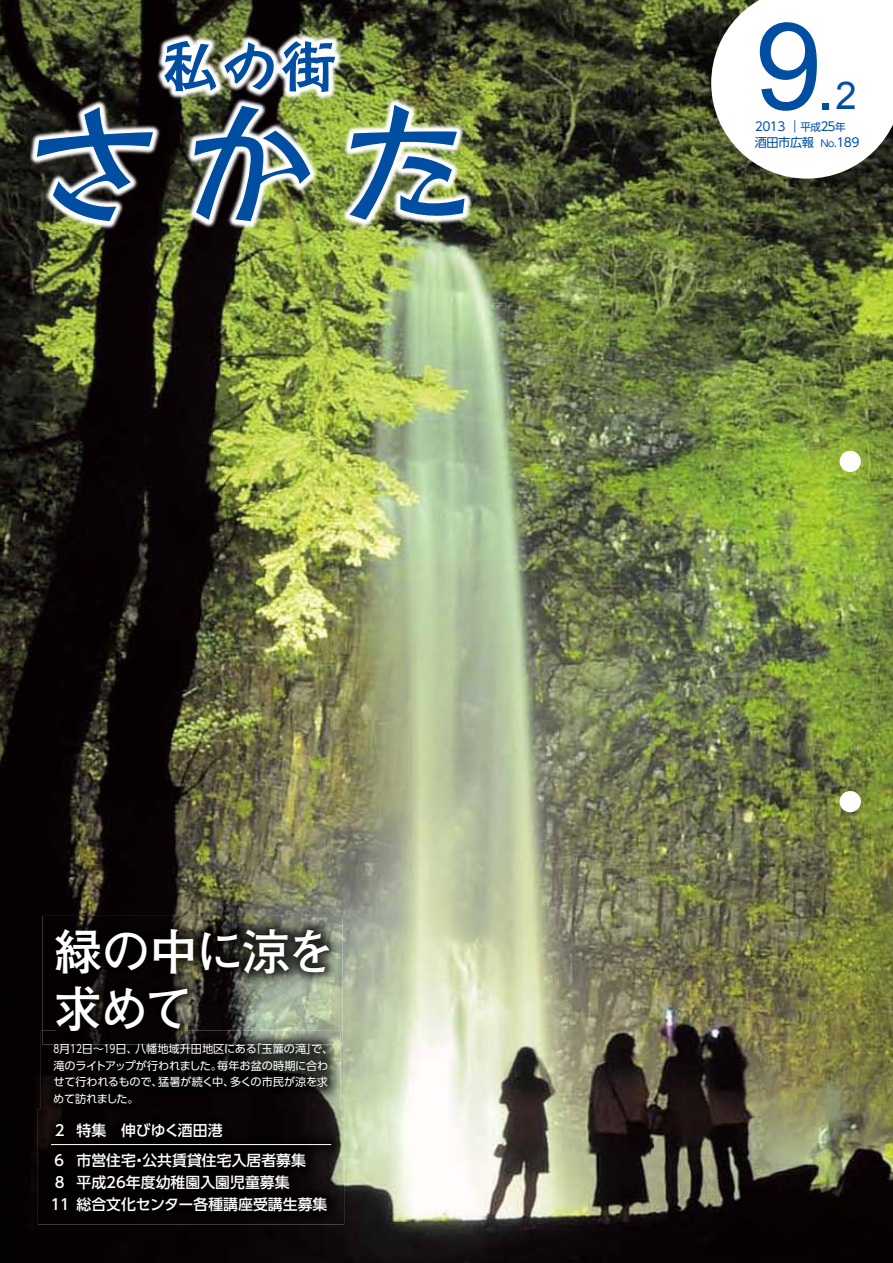
<style>
.page{position:relative;width:893px;height:1263px;background:#fff}
.page>*{position:absolute;margin:0;border:0;box-sizing:border-box;transform-origin:0 0}
.t1{font:121.2px "Arial";color:#004ea2}
.t2{font:700 48.9px/57.4px "Futo Go B101 Pro";letter-spacing:-.055em;color:#fff}
.t3{font:500 14.85px/29.7px "UD Shin Go Pro";color:#fff}
.t4{font:12.15px/15.9px "UD Shin Go Pro";letter-spacing:-.04em;color:#004ea2}
.t5{font:11.1px/16.5px "UD Shin Go Pro";letter-spacing:-.015em;color:#fff;scale:.8 1}
.s1{font-size:60.6px}
.s2{font-size:38.25px}
.s3{font-size:10.65px}
.s4{font-size:9.6px}
</style>
<div class="page">
<img style="left:0;top:0;width:893px;height:1263px">
<svg style="left:711px;top:0;width:182px;height:179px"></svg>
<img style="left:29px;top:33px;width:444px;height:196px">
<svg style="left:163px;top:40px;width:54px;height:52px"></svg>
<svg style="left:224px;top:41px;width:50px;height:50px"></svg>
<svg style="left:281px;top:40px;width:55px;height:53px"></svg>
<svg style="left:36px;top:106px;width:118px;height:116px;background:#44576b"></svg>
<img style="left:194px;top:105px;width:117px;height:117px">
<img style="left:348px;top:104px;width:117px;height:117px">
<img style="left:42px;top:916px;width:301px;height:128px">
<img style="left:56px;top:987px;width:131px;height:44px">
<img style="left:41px;top:1031px;width:300px;height:78px">
<img style="left:42px;top:1031px;width:299px;height:13px">
<img style="left:38px;top:1109px;width:306px;height:116px">
<hr style="left:51px;top:1144px;width:280px;height:1px;background:#fff">
<div style="left:840px;top:451px;width:21px;height:21px;background:#fff;border-radius:50%"></div>
<div style="left:840px;top:791px;width:21px;height:21px;background:#fff;border-radius:50%"></div>
<p class="t2" style="left:53px;top:916px;width:284px">緑の中に涼を求めて</p>
<p class="t5" style="left:53px;top:1041px;width:352px">8月12日～19日、八幡地域升田地区にある「玉簾の滝」で、滝のライトアップが行われました。毎年お盆の時期に合わせて行われるもので、猛暑が続く中、多くの市民が涼を求めて訪れました。</p>
<p class="t3" style="left:52px;top:1115px;width:256px">2 特集　伸びゆく酒田港<br>６ 市営住宅・公共賃貸住宅入居者募集</p>
<p class="t3" style="left:48px;top:1170px;width:281px;line-height:22.4px;text-indent:6px">8 平成26年度幼稚園入園児童募集<br>１１総合文化センター各種講座受講生募集</p>
<p class="t1" style="left:755px;top:-13px;width:103px">9<span class="s1">.</span><span class="s2">2</span></p>
<p class="t4" style="left:755px;top:118px;width:106px">2013 ｜<span class="s3">平成</span>２５<span class="s3">年</span>酒田市広報 <span class="s4">Ｎｏ.</span>189</p>
</div>
